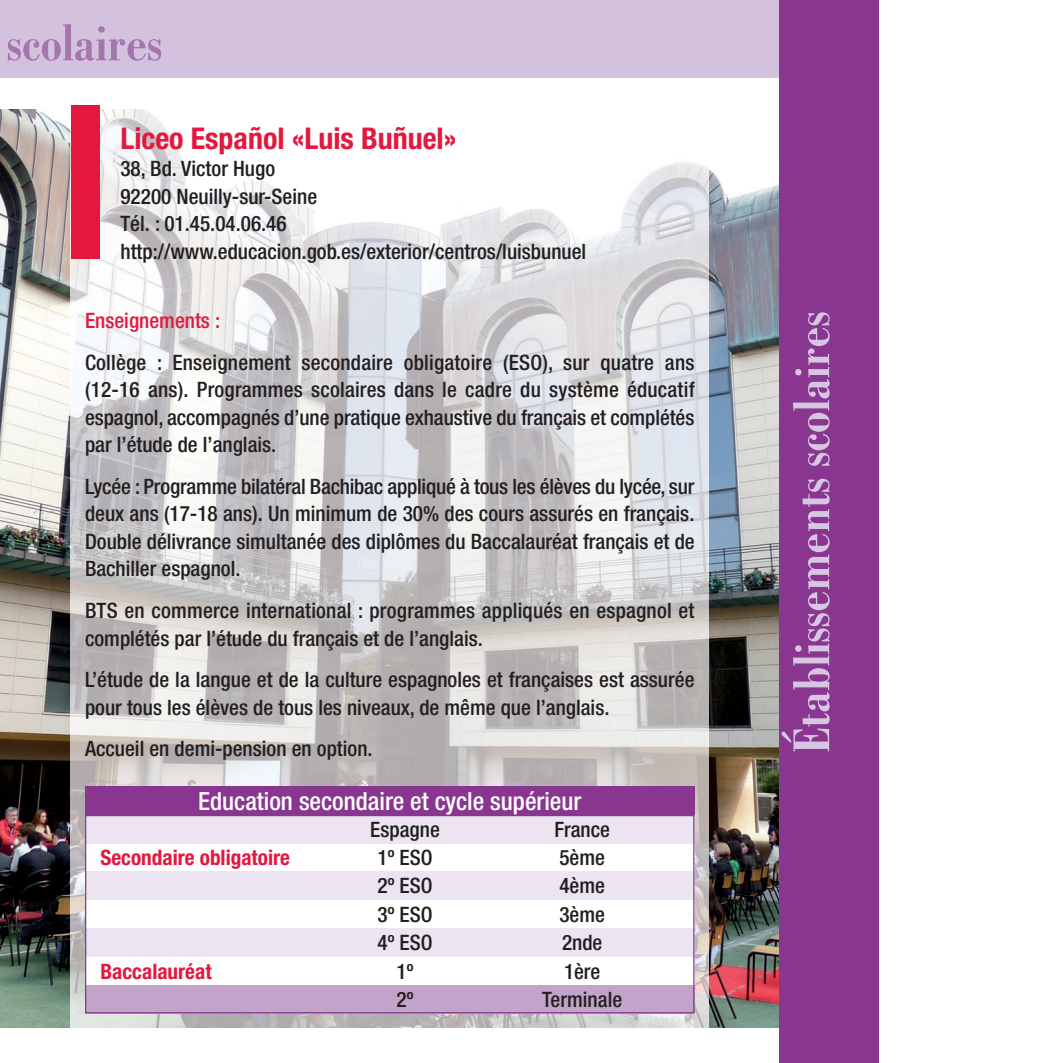
<style>
.page{position:relative;width:1063px;height:1063px;background:#fff}
.page>*{position:absolute;margin:0;border:0;box-sizing:border-box;transform-origin:0 0}
.t1{font:700 condensed 55px "Bodoni";color:#d7c6e1}
.t2{font:700 condensed 55px "Bodoni";color:#a575ae}
.t3{font:700 condensed 30px "Helvetica Neue";color:#e4183e}
.t4{font:500 condensed 25px "Helvetica Neue";color:#fff}
.t5{font:500 condensed 21.25px/27.5px "Helvetica Neue";color:#231f20}
.t6{font:700 condensed 21.25px "Helvetica Neue";color:#e4183e}
.t7{font:500 condensed 21.25px "Helvetica Neue";color:#e4183e}
</style>
<div class="page">
<img style="left:0;top:110px;width:780px;height:918px">
<img style="left:71px;top:110px;width:638px;height:918px">
<div style="left:85px;top:815px;width:609px;height:198px;background:#fff"></div>
<div style="left:0;top:0;width:872px;height:78px;background:#d3c1dd"></div>
<div style="left:780px;top:0;width:99px;height:1063px;background:#883690"></div>
<div style="left:85px;top:928px;width:609px;height:29px;background:#ece5f1"></div>
<div style="left:71px;top:105px;width:28px;height:154px;background:#e4183e"></div>
<div style="left:85px;top:815px;width:609px;height:28px;background:#ece5f1"></div>
<div style="left:85px;top:872px;width:609px;height:28px;background:#ece5f1"></div>
<div style="left:85px;top:985px;width:609px;height:28px;background:#c2a4ca"></div>
<div style="left:85px;top:787px;width:609px;height:28px;background:#883690"></div>
<div style="left:85px;top:815px;width:609px;height:198px;border:1px solid #883690"></div>
<h1 class="t2" style="left:7px;top:24px;width:157px">scolaires</h1>
<h2 class="t3" style="left:120px;top:127px;width:338px">Liceo Español «Luis Buñuel»</h2>
<p class="t5" style="left:120px;top:157px;width:467px">38, Bd. Victor Hugo<br>92200 Neuilly-sur-Seine<br>Tél. : 01.45.04.06.46 http://www.educacion.gob.es/exterior/centros/luisbunuel</p>
<p class="t7" style="left:85px;top:313px;width:137px">Enseignements :</p>
<p class="t5" style="left:85px;top:350px;width:611px;text-align:justify">Collège : Enseignement secondaire obligatoire (ESO), sur quatre ans (12-16 ans). Programmes scolaires dans le cadre du système éducatif espagnol, accompagnés d’une pratique exhaustive du français et complétés par l’étude de l’anglais.</p>
<p class="t5" style="left:85px;top:474px;width:611px;text-align:justify">Lycée : Programme bilatéral Bachibac appliqué à tous les élèves du lycée, sur deux ans (17-18 ans). Un minimum de 30% des cours assurés en français.<br>Double délivrance simultanée des diplômes du Baccalauréat français et de Bachiller espagnol.</p>
<p class="t5" style="left:85px;top:599px;width:611px">BTS en commerce international : programmes appliqués en espagnol et complétés par l’étude du français et de l’anglais.</p>
<p class="t5" style="left:85px;top:668px;width:611px">L’étude de la langue et de la culture espagnoles et françaises est assurée pour tous les élèves de tous les niveaux, de même que l’anglais.</p>
<p class="t5" style="left:85px;top:737px;width:289px">Accueil en demi-pension en option.</p>
<p class="t4" style="left:198px;top:792px;width:385px">Education secondaire et cycle supérieur</p>
<p class="t5" style="left:370px;top:817px;width:71px">Espagne</p>
<p class="t5" style="left:554px;top:817px;width:57px">France</p>
<p class="t6" style="left:100px;top:850px;width:191px">Secondaire obligatoire</p>
<p class="t5" style="left:378px;top:846px;width:57px">1º ESO</p>
<p class="t5" style="left:559px;top:846px;width:47px">5ème</p>
<p class="t5" style="left:378px;top:874px;width:57px">2º ESO</p>
<p class="t5" style="left:559px;top:874px;width:47px">4ème</p>
<p class="t5" style="left:378px;top:902px;width:57px">3º ESO</p>
<p class="t5" style="left:559px;top:902px;width:47px">3ème</p>
<p class="t5" style="left:378px;top:931px;width:57px">4º ESO</p>
<p class="t5" style="left:562px;top:931px;width:42px">2nde</p>
<p class="t6" style="left:100px;top:963px;width:113px">Baccalauréat</p>
<p class="t5" style="left:397px;top:959px;width:18px">1º</p>
<p class="t5" style="left:564px;top:959px;width:38px">1ère</p>
<p class="t5" style="left:397px;top:987px;width:18px">2º</p>
<p class="t5" style="left:542px;top:987px;width:81px">Terminale</p>
<h1 class="t1" style="left:793px;top:752px;width:443px;rotate:-90deg">Établissements scolaires</h1>
</div>
